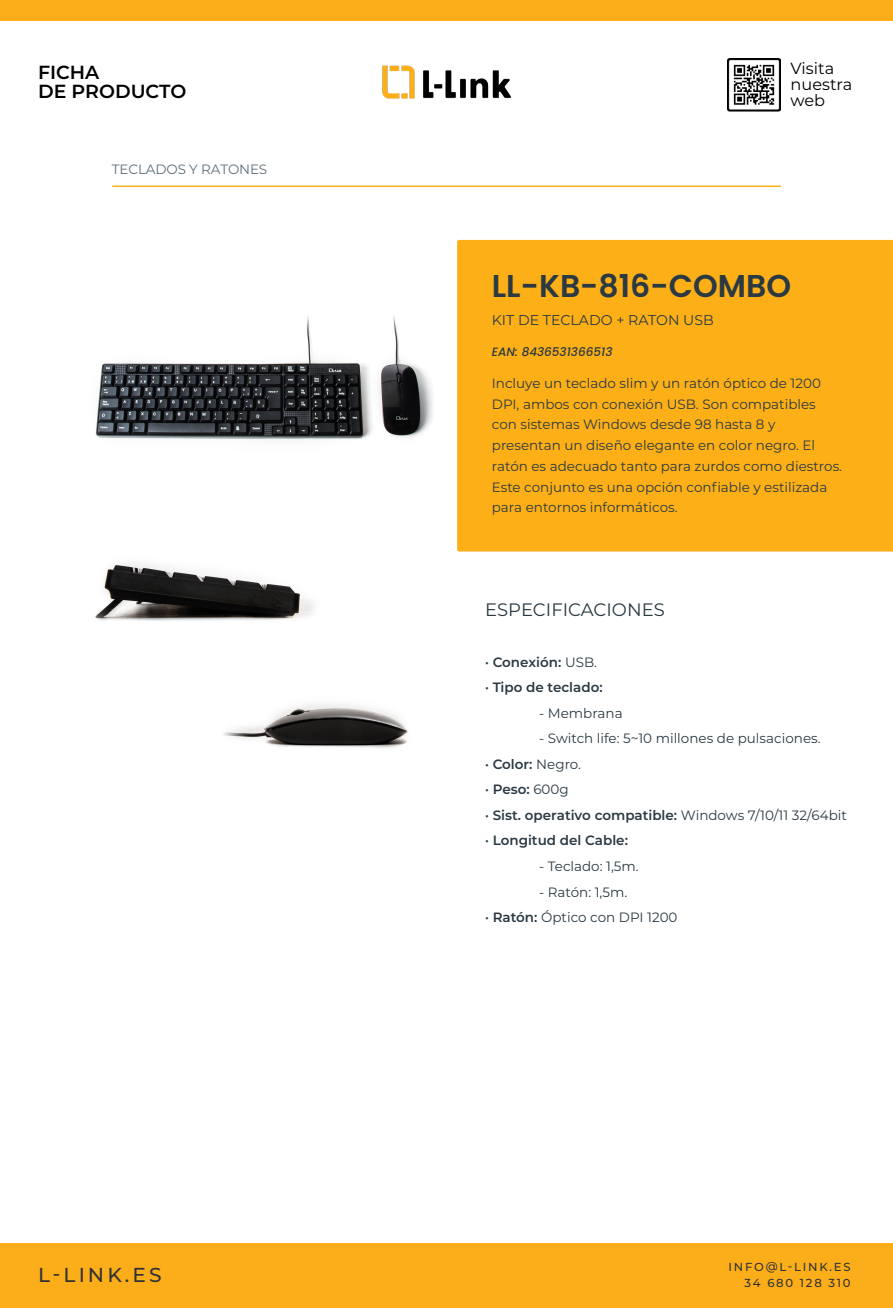
<style>
.page{position:relative;width:893px;height:1308px;background:#fff}
.page>*{position:absolute;margin:0;border:0;box-sizing:border-box;transform-origin:0 0}
.t1{font:600 31.5px "Poppins";color:#2a3942}
.t2{font:500 20.25px "Montserrat";letter-spacing:.15em;color:#313234}
.t3{font:600 18.9px/18.9px "Montserrat";color:#000}
.t4{font:18px "Montserrat";color:#2a3942}
.t5{font:16.2px/16px "Montserrat";color:#000}
.t6{font:14.1px "Montserrat";color:#2a3942}
.t7{font:13.5px/20.7px "Montserrat";color:#2a3942}
.t8{font:600 13.5px/25.5px "Montserrat";color:#2a3942}
.t9{font:13.5px "Montserrat";letter-spacing:-.01em;color:#5d6f7a}
.t10{font:italic 500 12px "Poppins";color:#2a3942}
.t11{font:500 11.7px "Montserrat";letter-spacing:.15em;color:#313234}
.s1{font-weight:400}
.s2{font-weight:600}
</style>
<div class="page">
<div style="left:457px;top:240px;width:436px;height:311px;background:#fcaf17"></div>
<img style="left:95px;top:315px;width:338px;height:125px">
<img style="left:95px;top:563px;width:219px;height:58px">
<img style="left:223px;top:703px;width:185px;height:45px">
<hr style="left:113px;top:185px;width:667px;height:2px;background:#fcaf17">
<img style="left:382px;top:65px;width:129px;height:34px">
<div style="left:0;top:0;width:893px;height:21px;background:#fcae1a"></div>
<img style="left:728px;top:58px;width:53px;height:54px">
<div style="left:0;top:1242px;width:893px;height:65px;background:#fcae1a"></div>
<h3 class="t3" style="left:38px;top:62px;width:150px">FICHA<br>DE PRODUCTO</h3>
<p class="t5" style="left:791px;top:59px;width:63px">Visita nuestra web</p>
<p class="t9" style="left:112px;top:160px;width:157px">TECLADOS Y RATONES</p>
<h2 class="t2" style="left:38px;top:1259px;width:125px">L-LINK.ES</h2>
<h1 class="t1" style="left:492px;top:268px;width:301px">LL-KB-816-COMBO</h1>
<p class="t6" style="left:492px;top:311px;width:223px">KIT DE TECLADO + RATON USB</p>
<p class="t10" style="left:492px;top:345px;width:122px">EAN: 8436531366513</p>
<p class="t7" style="left:492px;top:372px;width:352px">Incluye un teclado slim y un ratón óptico de 1200<br>DPI, ambos con conexión USB. Son compatibles con sistemas Windows desde 98 hasta 8 y presentan un diseño elegante en color negro. El ratón es adecuado tanto para zurdos como diestros.<br>Este conjunto es una opción confiable y estilizada para entornos informáticos.</p>
<h3 class="t4" style="left:485px;top:597px;width:181px">ESPECIFICACIONES</h3>
<p class="t8" style="left:485px;top:648px;width:119px">· Conexión: <span class="s1">USB. </span>· Tipo de teclado:</p>
<p class="t7" style="left:539px;top:702px;width:85px">- Membrana</p>
<p class="t7" style="left:485px;top:725px;width:363px;line-height:25.5px;text-indent:54px">- Switch life: 5~10 millones de pulsaciones.<br><span class="s2">· Color:</span> Negro.<br><span class="s2">· Peso:</span> 600g<br><span class="s2">· Sist. operativo compatible:</span> Windows 7/10/11 32/64bit <span class="s2">· Longitud del Cable:</span></p>
<p class="t7" style="left:539px;top:855px;width:101px">- Teclado: 1,5m.</p>
<p class="t7" style="left:485px;top:878px;width:194px;line-height:25.5px;text-align:center">- Ratón: 1,5m.<br><span class="s2">· Ratón:</span> Óptico con DPI 1200</p>
<p class="t11" style="left:729px;top:1258px;width:124px">INFO@L-LINK.ES</p>
<p class="t11" style="left:744px;top:1274px;width:108px">34 680 128 310</p>
</div>
